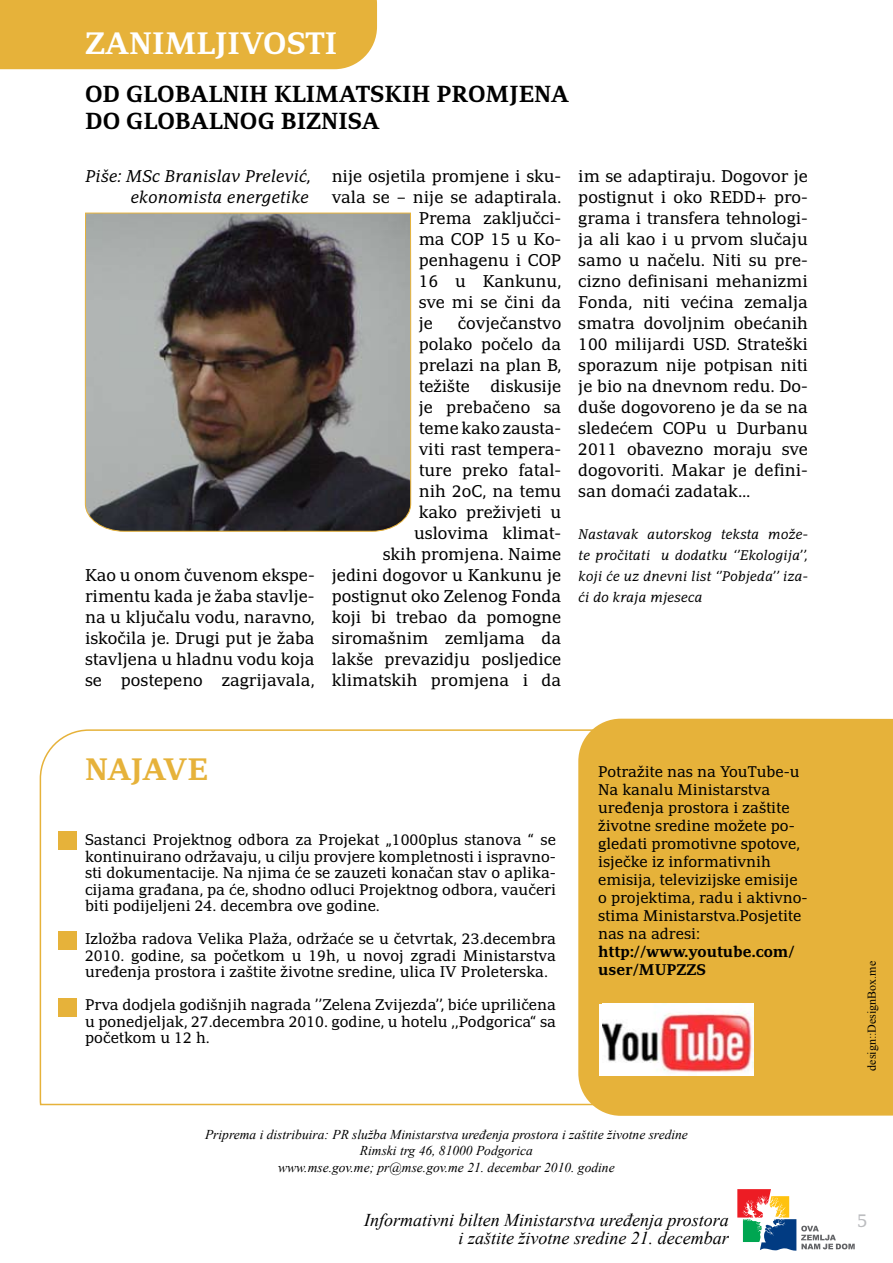
<style>
.page{position:relative;width:893px;height:1263px;background:#fff}
.page>*{position:absolute;margin:0;border:0;box-sizing:border-box;transform-origin:0 0}
.t1{font:700 30px "Adamant BG";color:#fff}
.t2{font:700 30px "Adamant BG";letter-spacing:-.04em;color:#e6b23a}
.t3{font:700 22.5px/27px "Adamant BG";color:#000}
.t4{font:italic 18px/18px "Times New Roman";color:#000;text-align:right}
.t5{font:18px "Adamant BG";color:#bcbdc0}
.t6{font:16.5px/21px "Adamant BG";color:#000;text-align:justify}
.t7{font:italic 16.5px/21px "Adamant BG";color:#000;text-align:right}
.t8{font:15px/18px "Adamant BG";color:#000;text-align:justify}
.t9{font:700 15px/18px "Adamant BG";color:#000}
.t10{font:italic 13.5px/16.2px "Times New Roman";color:#000;text-align:center}
.t11{font:italic 13.5px/21px "Adamant BG";color:#000;text-align:justify}
.t12{font:12px "Times New Roman";color:#000}
</style>
<div class="page">
<svg style="left:737px;top:1189px;width:118px;height:61px"></svg>
<svg style="left:39px;top:729px;width:539px;height:377px"></svg>
<div style="left:0;top:0;width:377px;height:69px;background:#e6b23a"></div>
<div style="left:578px;top:719px;width:315px;height:397px;background:#e6b23a"></div>
<img style="left:602px;top:1004px;width:152px;height:72px">
<div style="left:58px;top:832px;width:19px;height:18px;background:#e6b23a"></div>
<div style="left:58px;top:931px;width:19px;height:19px;background:#e6b23a"></div>
<div style="left:58px;top:998px;width:19px;height:19px;background:#e6b23a"></div>
<svg style="left:85px;top:212px;width:326px;height:320px;background:#6d6864"></svg>
<h1 class="t1" style="left:85px;top:25px;width:254px">ZANIMLJIVOSTI</h1>
<h2 class="t3" style="left:85px;top:81px;width:486px">OD GLOBALNIH KLIMATSKIH PROMJENA<br>DO GLOBALNOG BIZNISA</h2>
<p class="t7" style="left:85px;top:165px;width:228px">Piše: MSc Branislav Prelević, ekonomista energetike</p>
<p class="t6" style="left:332px;top:165px;width:231px">nije osjetila promjene i sku-</p>
<p class="t6" style="left:332px;top:186px;width:231px">vala se – nije se adaptirala.</p>
<p class="t6" style="left:419px;top:207px;width:144px">Prema zaključci-</p>
<p class="t6" style="left:419px;top:228px;width:144px">ma COP 15 u Ko-</p>
<p class="t6" style="left:419px;top:249px;width:144px">penhagenu i COP</p>
<p class="t6" style="left:419px;top:270px;width:144px">16 u Kankunu,</p>
<p class="t6" style="left:419px;top:291px;width:144px">sve mi se čini da</p>
<p class="t6" style="left:419px;top:312px;width:16px">je</p>
<p class="t6" style="left:332px;top:312px;width:231px;text-align:right">čovječanstvo<br>polako počelo da<br>prelazi na plan B,<br>težište diskusije<br>je prebačeno sa<br>teme kako zausta-<br>viti rast tempera-<br>ture preko fatal-<br>nih 2oC, na temu<br>kako preživjeti u<br>uslovima klimat-<br>skih promjena. Naime<br>jedini dogovor u Kankunu je postignut oko Zelenog Fonda koji bi trebao da pomogne siromašnim zemljama da lakše prevazidju posljedice klimatskih promjena i da</p>
<p class="t6" style="left:85px;top:564px;width:231px">Kao u onom čuvenom ekspe&shy;rimentu kada je žaba stavlje&shy;na u ključalu vodu, naravno, iskočila je. Drugi put je žaba stavljena u hladnu vodu koja se postepeno zagrijavala,</p>
<p class="t6" style="left:578px;top:165px;width:231px">im se adaptiraju. Dogovor je postignut i oko REDD+ pro&shy;grama i transfera tehnologi&shy;ja ali kao i u prvom slučaju samo u načelu. Niti su pre&shy;cizno definisani mehanizmi Fonda, niti većina zemalja smatra dovoljnim obećanih 100 milijardi USD. Strateški sporazum nije potpisan niti je bio na dnevnom redu. Do&shy;duše dogovoreno je da se na sledećem COPu u Durbanu 2011 obavezno moraju sve dogovoriti. Makar je defini&shy;san domaći zadatak...</p>
<p class="t11" style="left:578px;top:523px;width:231px">Nastavak autorskog teksta može&shy;te pročitati u dodatku ‘’Ekologija’’, koji će uz dnevni list ‘’Pobjeda’’ iza&shy;ći do kraja mjeseca</p>
<h1 class="t2" style="left:85px;top:751px;width:125px">NAJAV E</h1>
<p class="t8" style="left:85px;top:832px;width:472px;line-height:16.5px">Sastanci Projektnog odbora za Projekat „1000plus stanova “ se kontinuirano održavaju, u cilju provjere kompletnosti i ispravno&shy;sti dokumentacije. Na njima će se zauzeti konačan stav o aplika&shy;cijama građana, pa će, shodno odluci Projektnog odbora, vaučeri biti podijeljeni 24. decembra ove godine.</p>
<p class="t8" style="left:85px;top:931px;width:472px;line-height:16.5px">Izložba radova Velika Plaža, održaće se u četvrtak, 23.decembra 2010. godine, sa početkom u 19h, u novoj zgradi Ministarstva uređenja prostora i zaštite životne sredine, ulica IV Proleterska.</p>
<p class="t8" style="left:85px;top:997px;width:472px;line-height:16.5px">Prva dodjela godišnjih nagrada ’’Zelena Zvijezda’’, biće upriličena u ponedjeljak, 27.decembra 2010. godine, u hotelu ,,Podgorica“ sa početkom u 12 h.</p>
<p class="t8" style="left:598px;top:763px;width:211px;text-align:left">Potražite nas na YouTube-u<br>Na kanalu Ministarstva uređenja prostora i zaštite životne sredine možete po&shy;gledati promotivne spotove, isječke iz informativnih emisija, televizijske emisije o projektima, radu i aktivno&shy;stima Ministarstva.Posjetite nas na adresi:</p>
<p class="t9" style="left:598px;top:943px;width:198px">HTTP://WWW.YOUTUBE.COM/<br>USER/MUPZZS</p>
<p class="t10" style="left:205px;top:1126px;width:484px">Priprema i distribuira: PR služba Ministarstva uređenja prostora i zaštite životne sredine<br>Rimski trg 46, 81000 Podgorica<br>www.mse.gov.me; pr@mse.gov.me 21. decembar 2010. godine</p>
<p class="t12" style="left:864px;top:1070px;width:111px;rotate:-90deg">design::DesignBox.me</p>
<p class="t4" style="left:364px;top:1211px;width:366px">Informativni bilten Ministarstva uređenja prostora i zaštite životne sredine 21. decembar</p>
<p class="t5" style="left:857px;top:1210px;width:12px">5</p>
</div>
